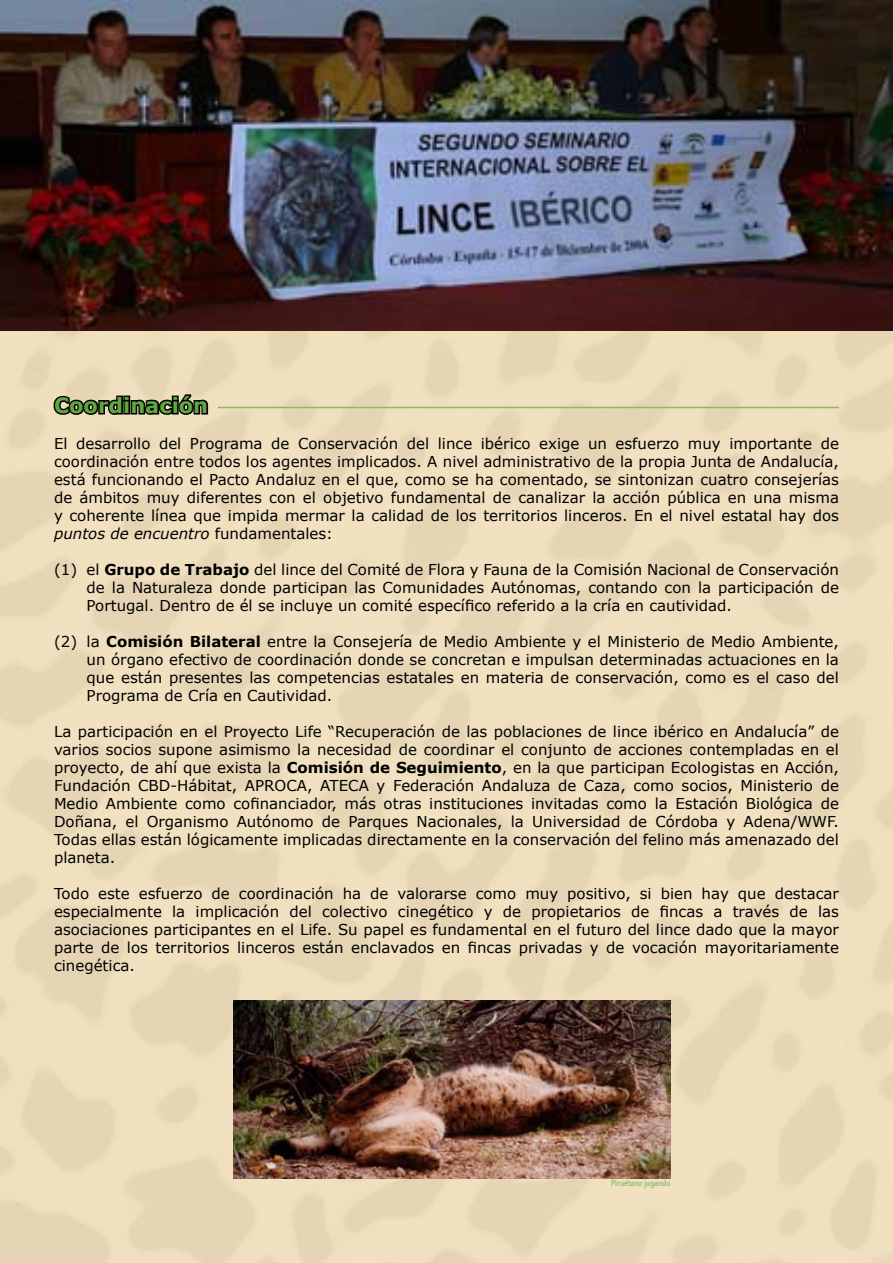
<style>
.page{position:relative;width:893px;height:1263px;background:#fff}
.page>*{position:absolute;margin:0;border:0;box-sizing:border-box;transform-origin:0 0}
.Texto_estándar{font:700 21px "Verdana";color:#5fa841}
.Texto_estándar-2{font:15px/18px "Verdana";color:#000;text-align:justify}
.t1{font:condensed 9px "Abadi";color:#88be66}
.s1{font-style:italic}
.s2{font-weight:700}
</style>
<div class="page">
<img style="left:0;top:330px;width:893px;height:933px">
<svg style="left:51px;top:392px;width:159px;height:25px;background:#726b5b"></svg>
<img style="left:0;top:0;width:893px;height:330px">
<hr style="left:218px;top:407px;width:621px;height:1px;background:#88be66">
<img style="left:234px;top:1000px;width:436px;height:178px">
<p class="Texto_estándar" style="left:54px;top:392px;width:156px">Coordinación</p>
<p class="Texto_estándar-2" style="left:54px;top:434px;width:786px">El desarrollo del Programa de Conservación del lince ibérico exige un esfuerzo muy importante de coordinación entre todos los agentes implicados. A nivel administrativo de la propia Junta de Andalucía, está funcionando el Pacto Andaluz en el que, como se ha comentado, se sintonizan cuatro consejerías de ámbitos muy diferentes con el objetivo fundamental de canalizar la acción pública en una misma y coherente línea que impida mermar la calidad de los territorios linceros. En el nivel estatal hay dos <span class="s1">puntos de encuentro</span> fundamentales:</p>
<p class="Texto_estándar-2" style="left:87px;top:560px;width:754px;text-indent:-33px">(1) el <span class="s2">Grupo de Trabajo</span> del lince del Comité de Flora y Fauna de la Comisión Nacional de Conservación de la Naturaleza donde participan las Comunidades Autónomas, contando con la participación de Portugal. Dentro de él se incluye un comité específico referido a la cría en cautividad.</p>
<p class="Texto_estándar-2" style="left:87px;top:632px;width:754px;text-indent:-33px">(2) la <span class="s2">Comisión Bilateral</span> entre la Consejería de Medio Ambiente y el Ministerio de Medio Ambiente, un órgano efectivo de coordinación donde se concretan e impulsan determinadas actuaciones en la que están presentes las competencias estatales en materia de conservación, como es el caso del Programa de Cría en Cautividad.</p>
<p class="Texto_estándar-2" style="left:54px;top:722px;width:786px">La participación en el Proyecto Life “Recuperación de las poblaciones de lince ibérico en Andalucía” de varios socios supone asimismo la necesidad de coordinar el conjunto de acciones contempladas en el proyecto, de ahí que exista la <span class="s2">Comisión de Seguimiento</span>, en la que participan Ecologistas en Acción, Fundación CBD-Hábitat, APROCA, ATECA y Federación Andaluza de Caza, como socios, Ministerio de Medio Ambiente como cofinanciador, más otras instituciones invitadas como la Estación Biológica de Doñana, el Organismo Autónomo de Parques Nacionales, la Universidad de Córdoba y Adena/WWF.<br>Todas ellas están lógicamente implicadas directamente en la conservación del felino más amenazado del planeta.</p>
<p class="Texto_estándar-2" style="left:54px;top:884px;width:786px">Todo este esfuerzo de coordinación ha de valorarse como muy positivo, si bien hay que destacar especialmente la implicación del colectivo cinegético y de propietarios de fincas a través de las asociaciones participantes en el Life. Su papel es fundamental en el futuro del lince dado que la mayor parte de los territorios linceros están enclavados en fincas privadas y de vocación mayoritariamente cinegética.</p>
<p class="t1" style="left:611px;top:1178px;width:61px">Piruétano jugando</p>
</div>
